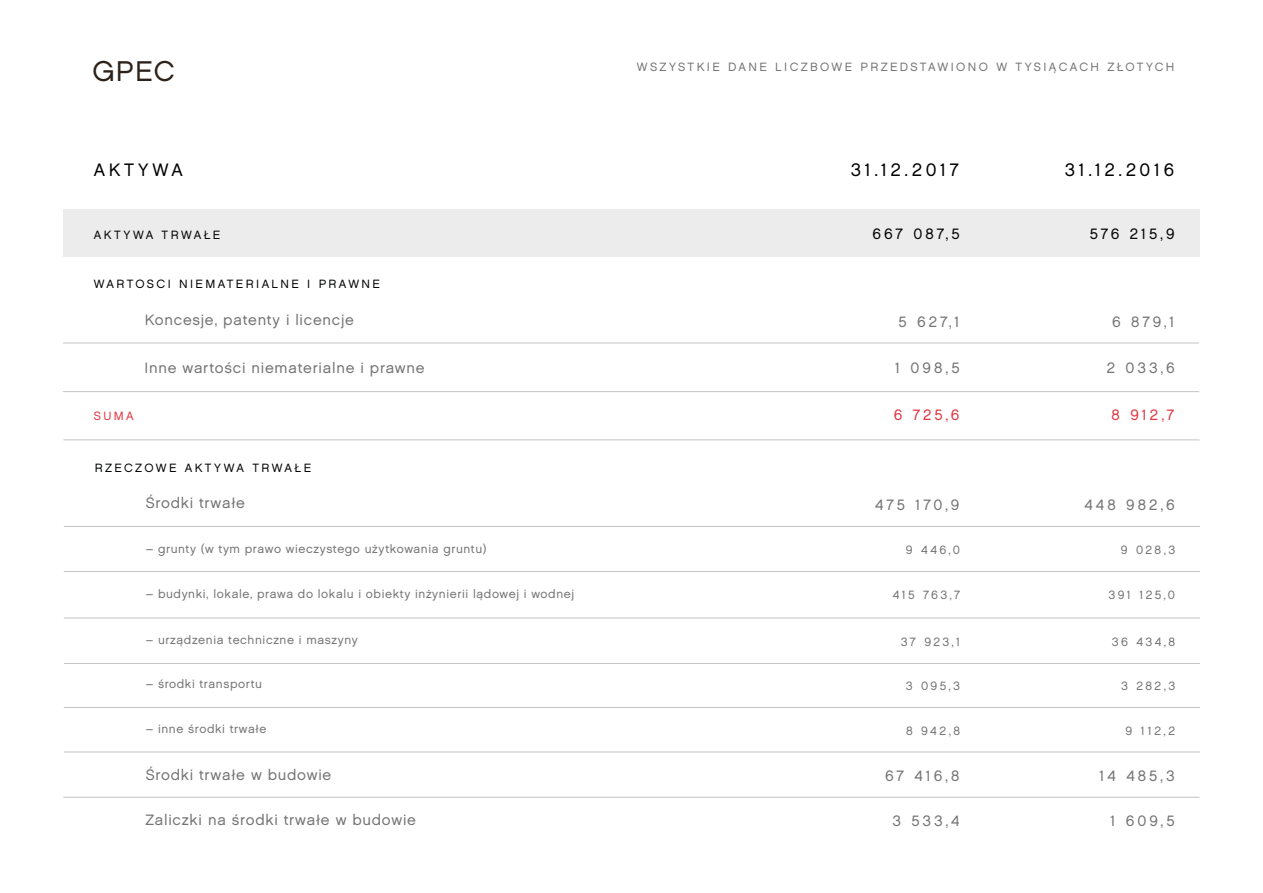
<style>
.page{position:relative;width:1263px;height:893px;background:#fff}
.page>*{position:absolute;margin:0;border:0;box-sizing:border-box;transform-origin:0 0}
.t1{font:28.5px "Chalet London Nineteen Sixty";color:#2d221a}
.t2{font:18px "Chalet London Nineteen Sixty";letter-spacing:.2em;color:#000}
.t3{font:15px "Chalet London Nineteen Sixty";letter-spacing:.05em;color:#757575}
.t4{font:15px "Chalet London Nineteen Sixty";letter-spacing:.195em;color:#020304}
.t5{font:15px "Chalet London Nineteen Sixty";letter-spacing:.195em;color:#df3844}
.t6{font:12px "Chalet London Nineteen Sixty";letter-spacing:.05em;color:#757575}
.t7{font:12px "Chalet London Nineteen Sixty";letter-spacing:.2em;color:#020304}
.t8{font:12px "Chalet London Nineteen Sixty";letter-spacing:.2em;color:#757575}
.t9{font:12px "Chalet London Nineteen Sixty";color:#df3844}
</style>
<div class="page">
<div style="left:63px;top:209px;width:1136px;height:48px;background:#ececed"></div>
<hr style="left:64px;top:526px;width:1136px;height:1px;background:#c4c4c3">
<hr style="left:64px;top:571px;width:1136px;height:1px;background:#c4c4c3">
<hr style="left:63px;top:343px;width:1136px;height:1px;background:#c4c4c3">
<hr style="left:63px;top:440px;width:1136px;height:1px;background:#c4c4c3">
<hr style="left:64px;top:618px;width:1136px;height:1px;background:#c4c4c3">
<hr style="left:64px;top:663px;width:1136px;height:1px;background:#c4c4c3">
<hr style="left:64px;top:707px;width:1136px;height:1px;background:#c4c4c3">
<hr style="left:64px;top:752px;width:1136px;height:1px;background:#c4c4c3">
<hr style="left:63px;top:797px;width:1136px;height:1px;background:#c4c4c3">
<hr style="left:63px;top:391px;width:1136px;height:1px;background:#c4c4c3">
<h1 class="t1" style="left:92px;top:54px;width:84px">GPEC</h1>
<p class="t8" style="left:637px;top:59px;width:539px">WSZYSTKIE DANE LICZBOWE PRZEDSTAWIONO W TYSIĄCACH ZŁOTYCH</p>
<h2 class="t2" style="left:94px;top:159px;width:91px">AKTYWA</h2>
<h2 class="t2" style="left:851px;top:159px;width:109px">31.12.2017</h2>
<h2 class="t2" style="left:1065px;top:159px;width:111px">31.12.2016</h2>
<p class="t7" style="left:94px;top:227px;width:128px">AKTYWA TRWAŁE</p>
<p class="t4" style="left:872px;top:224px;width:88px">667 087,5</p>
<p class="t4" style="left:1090px;top:224px;width:86px">576 215,9</p>
<p class="t7" style="left:94px;top:277px;width:288px">WARTOSCI NIEMATERIALNE I PRAWNE</p>
<p class="t3" style="left:145px;top:311px;width:210px">Koncesje, patenty i licencje</p>
<p class="t3" style="left:898px;top:312px;width:62px">5 627,1</p>
<p class="t3" style="left:1112px;top:312px;width:64px">6 879,1</p>
<p class="t3" style="left:145px;top:359px;width:282px">Inne wartości niematerialne i prawne</p>
<p class="t3" style="left:895px;top:359px;width:66px">1 098,5</p>
<p class="t3" style="left:1107px;top:359px;width:69px">2 033,6</p>
<p class="t9" style="left:94px;top:409px;width:41px">SUMA</p>
<p class="t5" style="left:894px;top:406px;width:67px">6 725,6</p>
<p class="t5" style="left:1111px;top:406px;width:64px">8 912,7</p>
<p class="t7" style="left:95px;top:460px;width:218px">RZECZOWE AKTYWA TRWAŁE</p>
<p class="t3" style="left:146px;top:494px;width:101px">Środki trwałe</p>
<p class="t3" style="left:875px;top:496px;width:86px">475 170,9</p>
<p class="t3" style="left:1084px;top:496px;width:92px">448 982,6</p>
<p class="t6" style="left:146px;top:541px;width:342px">– grunty (w tym prawo wieczystego użytkowania gruntu)</p>
<p class="t6" style="left:906px;top:542px;width:56px">9 446,0</p>
<p class="t6" style="left:1121px;top:542px;width:56px">9 028,3</p>
<p class="t6" style="left:146px;top:586px;width:430px">– budynki, lokale, prawa do lokalu i obiekty inżynierii lądowej i wodnej</p>
<p class="t6" style="left:893px;top:587px;width:69px">415 763,7</p>
<p class="t6" style="left:1108px;top:587px;width:68px">391 125,0</p>
<p class="t6" style="left:146px;top:633px;width:214px">– urządzenia techniczne i maszyny</p>
<p class="t6" style="left:901px;top:634px;width:61px">37 923,1</p>
<p class="t6" style="left:1112px;top:634px;width:65px">36 434,8</p>
<p class="t6" style="left:146px;top:677px;width:118px">– środki transportu</p>
<p class="t6" style="left:906px;top:678px;width:56px">3 095,3</p>
<p class="t6" style="left:1121px;top:678px;width:55px">3 282,3</p>
<p class="t6" style="left:146px;top:721px;width:122px">– inne środki trwałe</p>
<p class="t6" style="left:906px;top:723px;width:56px">8 942,8</p>
<p class="t6" style="left:1125px;top:723px;width:51px">9 112,2</p>
<p class="t3" style="left:146px;top:765px;width:187px">Środki trwałe w budowie</p>
<p class="t3" style="left:885px;top:767px;width:76px">67 416,8</p>
<p class="t3" style="left:1099px;top:767px;width:77px">14 485,3</p>
<p class="t3" style="left:145px;top:810px;width:272px">Zaliczki na środki trwałe w budowie</p>
<p class="t3" style="left:892px;top:812px;width:69px">3 533,4</p>
<p class="t3" style="left:1110px;top:812px;width:66px">1 609,5</p>
</div>
